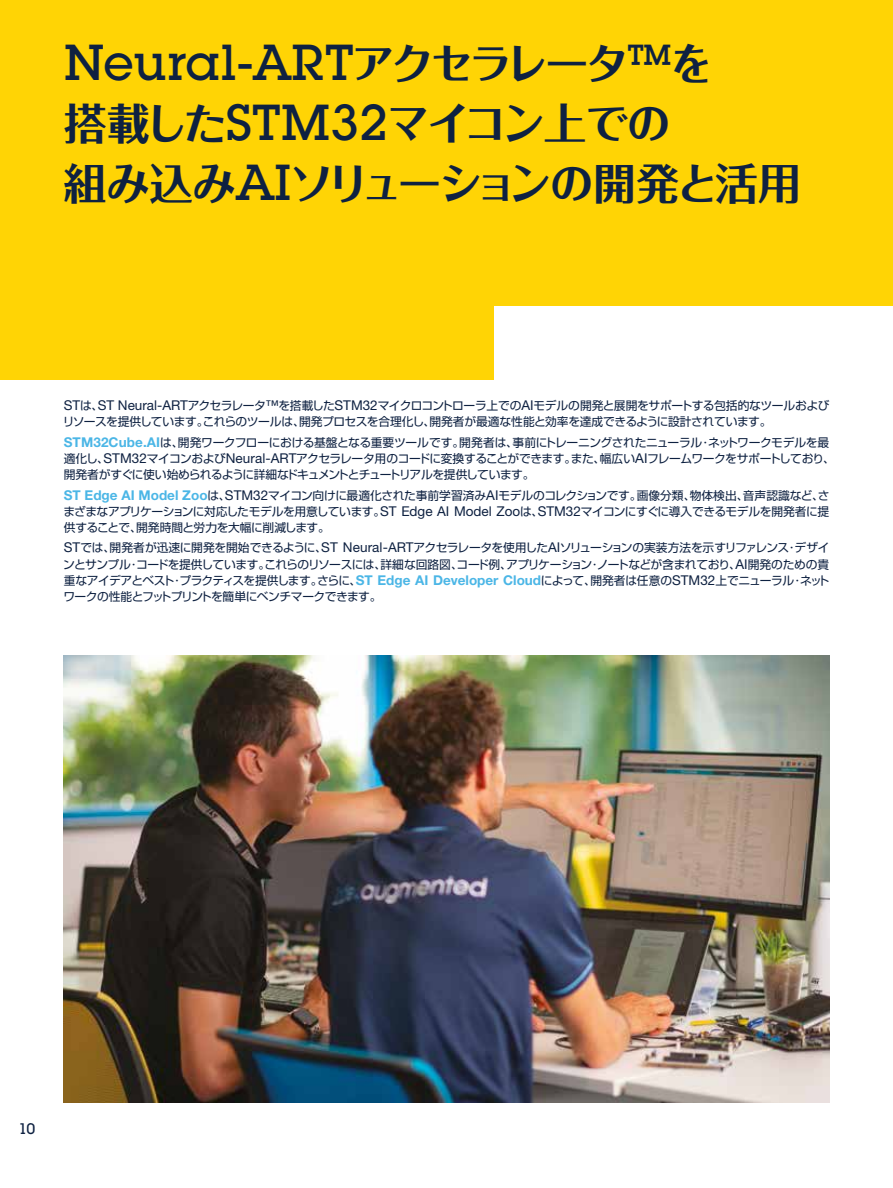
<style>
.page{position:relative;width:893px;height:1188px;background:#fff}
.page>*{position:absolute;margin:0;border:0;box-sizing:border-box;transform-origin:0 0}
.t1{font:500 49.5px "Lubalin Graph Std";color:#0e2141}
.t2{font:700 43.05px/60px "Folk Pro";letter-spacing:-.05em;color:#0e2141}
.t3{font:500 15px "Lubalin Graph Std";color:#0e2141}
.t4{font:11.7px/16.2px "Shin Go Pro";letter-spacing:-.035em;color:#0e2141}
.s1{font-family:"Folk Pro";font-weight:700;font-size:43.05px}
.s2{font-family:"Lubalin Graph Std";font-weight:500;font-size:49.5px}
.s3{font-family:"Helvetica Neue LT Std";font-size:13.5px}
.s4{font-family:"Helvetica Neue LT Std";font-weight:700;font-size:13.5px;color:#4bb6e6}
</style>
<div class="page">
<img style="left:64px;top:655px;width:765px;height:448px">
<div style="left:0;top:0;width:494px;height:380px;background:#ffd405"></div>
<div style="left:0;top:0;width:893px;height:306px;background:#ffd405"></div>
<h1 class="t1" style="left:64px;top:31px;width:650px">Neural-ART<span class="s1">アクセラレータ</span>™<span class="s1">を</span></h1>
<h2 class="t2" style="left:64px;top:87px;width:739px">搭載した<span class="s2">STM32</span>マイコン上での<br>組み込み<span class="s2">AI</span>ソリューションの開発と活用</h2>
<p class="t4" style="left:63px;top:396px;width:768px"><span class="s3">ST</span>は、<span class="s3">ST Neural-ART</span>アクセラレータ<span class="s3">™</span>を搭載した<span class="s3">STM32</span>マイクロコントローラ上での<span class="s3">AI</span>モデルの開発と展開をサポートする包括的なツールおよびリソースを提供しています。これらのツールは、開発プロセスを合理化し、開発者が最適な性能と効率を達成できるように設計されています。</p>
<p class="t4" style="left:64px;top:433px;width:773px"><span class="s4">STM32Cube.AI</span>は、開発ワークフローにおける基盤となる重要ツールです。開発者は、事前にトレーニングされたニューラル･ネットワークモデルを最適化し、<span class="s3">STM32</span>マイコンおよび<span class="s3">Neural-ART</span>アクセラレータ用のコードに変換することができます。また、幅広い<span class="s3">AI</span>フレームワークをサポートしており、開発者がすぐに使い始められるように詳細なドキュメントとチュートリアルを提供しています。</p>
<p class="t4" style="left:63px;top:486px;width:768px;text-align:justify"><span class="s4">ST Edge AI Model Zoo</span>は、<span class="s3">STM32</span>マイコン向けに最適化された事前学習済み<span class="s3">AI</span>モデルのコレクションです。画像分類、物体検出、音声認識など、さまざまなアプリケーションに対応したモデルを用意しています。<span class="s3">ST Edge AI Model Zoo</span>は、<span class="s3">STM32</span>マイコンにすぐに導入できるモデルを開発者に提供することで、開発時間と労力を大幅に削減します。</p>
<p class="t4" style="left:63px;top:538px;width:768px;text-align:justify"><span class="s3">ST</span>では、開発者が迅速に開発を開始できるように、<span class="s3">ST Neural-ART</span>アクセラレータを使用した<span class="s3">AI</span>ソリューションの実装方法を示すリファレンス･デザインとサンプル･コードを提供しています。これらのリソースには、詳細な回路図、コード例、アプリケーション･ノートなどが含まれており、<span class="s3">AI</span>開発のための貴重なアイデアとベスト･プラクティスを提供します。さらに、<span class="s4">ST Edge AI Developer Cloud</span>によって、開発者は任意の<span class="s3">STM32</span>上でニューラル･ネットワークの性能とフットプリントを簡単にベンチマークできます。</p>
<p class="t3" style="left:19px;top:1119px;width:18px">10</p>
</div>
